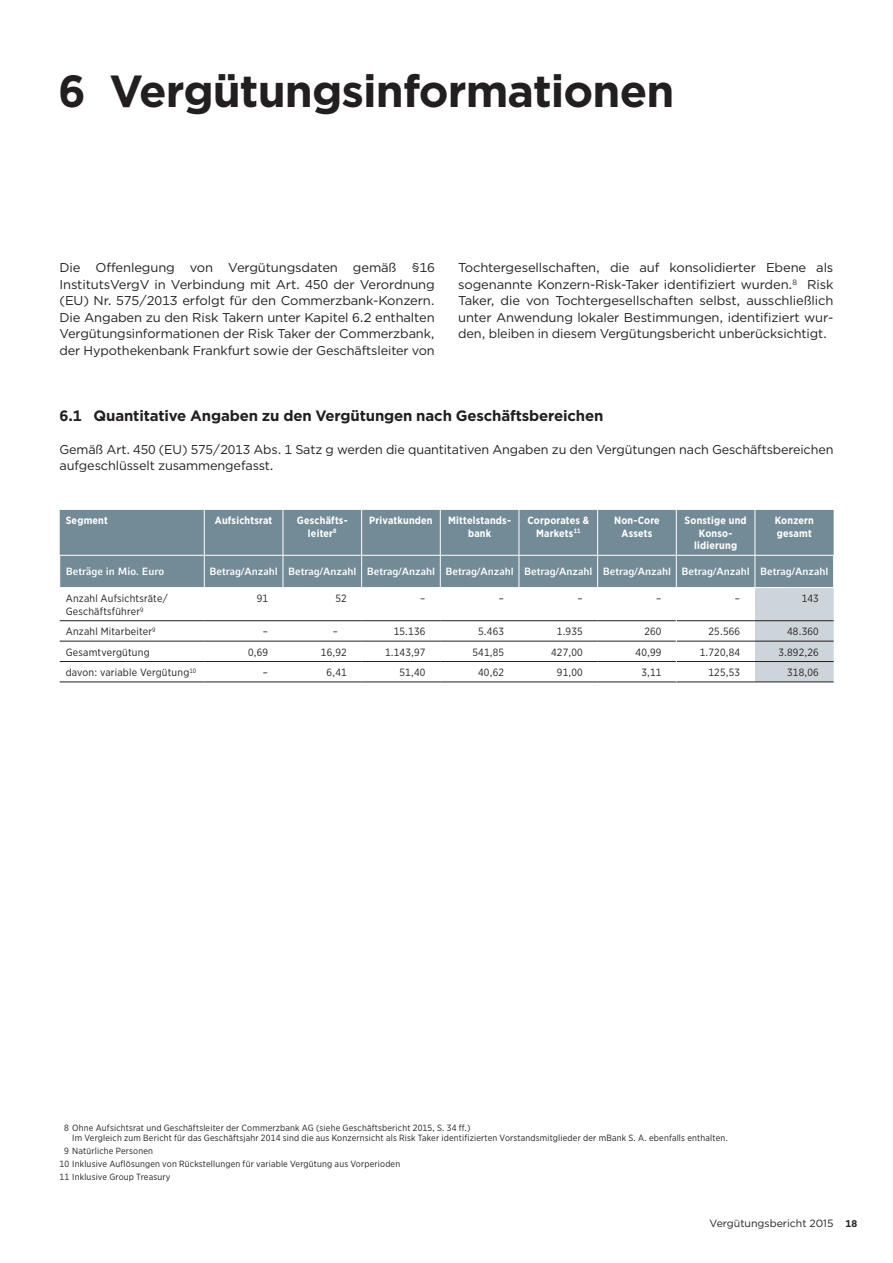
<style>
.page{position:relative;width:893px;height:1263px;background:#fff}
.page>*{position:absolute;margin:0;border:0;box-sizing:border-box;transform-origin:0 0}
.t1{font:700 45px "Gotham";letter-spacing:-.02em;color:#231f20}
.t2{font:700 15px "Gotham";letter-spacing:-.01em;color:#231f20}
.t3{font:12.75px/16.5px "Gotham";letter-spacing:-.01em;color:#231f20;text-align:justify}
.t4{font:10.5px/12.8px "Gotham Narrow";letter-spacing:.02em;color:#231f20}
.t5{font:700 10.5px/12.8px "Gotham Narrow";letter-spacing:.02em;color:#fff;text-align:center}
.t6{font:700 10.5px "Compatil Fact LT Pro";color:#fff}
.t7{font:10.5px "Gotham";color:#231f20}
.t8{font:9px/12.9px "Gotham Narrow";letter-spacing:.02em;color:#231f20}
.s1{font-weight:700;font-size:9.75px}
</style>
<div class="page">
<div style="left:60px;top:510px;width:774px;height:77px;background:#738b97"></div>
<hr style="left:361px;top:510px;width:1px;height:45px;background:#fff">
<hr style="left:440px;top:510px;width:1px;height:45px;background:#fff">
<hr style="left:519px;top:510px;width:1px;height:45px;background:#fff">
<hr style="left:597px;top:510px;width:1px;height:45px;background:#fff">
<hr style="left:204px;top:510px;width:1px;height:45px;background:#fff">
<hr style="left:283px;top:510px;width:1px;height:45px;background:#fff">
<hr style="left:204px;top:555px;width:1px;height:32px;background:#fff">
<hr style="left:283px;top:555px;width:1px;height:32px;background:#fff">
<hr style="left:361px;top:555px;width:1px;height:32px;background:#fff">
<hr style="left:440px;top:555px;width:1px;height:32px;background:#fff">
<hr style="left:519px;top:555px;width:1px;height:32px;background:#fff">
<hr style="left:597px;top:555px;width:1px;height:32px;background:#fff">
<hr style="left:676px;top:555px;width:1px;height:32px;background:#fff">
<hr style="left:755px;top:555px;width:1px;height:32px;background:#fff">
<hr style="left:833px;top:555px;width:1px;height:32px;background:#fff">
<hr style="left:60px;top:555px;width:144px;height:1px;background:#fff">
<hr style="left:204px;top:555px;width:79px;height:1px;background:#fff">
<hr style="left:283px;top:555px;width:79px;height:1px;background:#fff">
<hr style="left:362px;top:555px;width:78px;height:1px;background:#fff">
<hr style="left:440px;top:555px;width:79px;height:1px;background:#fff">
<hr style="left:519px;top:555px;width:79px;height:1px;background:#fff">
<hr style="left:598px;top:555px;width:78px;height:1px;background:#fff">
<hr style="left:676px;top:555px;width:79px;height:1px;background:#fff">
<hr style="left:755px;top:555px;width:79px;height:1px;background:#fff">
<hr style="left:60px;top:620px;width:144px;height:1px;background:#231f20">
<hr style="left:204px;top:620px;width:79px;height:1px;background:#231f20">
<hr style="left:283px;top:620px;width:79px;height:1px;background:#231f20">
<hr style="left:362px;top:620px;width:78px;height:1px;background:#231f20">
<hr style="left:440px;top:620px;width:79px;height:1px;background:#231f20">
<hr style="left:519px;top:620px;width:79px;height:1px;background:#231f20">
<hr style="left:598px;top:620px;width:78px;height:1px;background:#231f20">
<hr style="left:60px;top:641px;width:144px;height:1px;background:#231f20">
<hr style="left:204px;top:641px;width:79px;height:1px;background:#231f20">
<hr style="left:283px;top:641px;width:79px;height:1px;background:#231f20">
<hr style="left:362px;top:641px;width:78px;height:1px;background:#231f20">
<hr style="left:440px;top:641px;width:79px;height:1px;background:#231f20">
<hr style="left:519px;top:641px;width:79px;height:1px;background:#231f20">
<hr style="left:598px;top:641px;width:78px;height:1px;background:#231f20">
<hr style="left:60px;top:661px;width:144px;height:1px;background:#231f20">
<hr style="left:204px;top:661px;width:79px;height:1px;background:#231f20">
<hr style="left:283px;top:661px;width:79px;height:1px;background:#231f20">
<hr style="left:362px;top:661px;width:78px;height:1px;background:#231f20">
<hr style="left:440px;top:661px;width:79px;height:1px;background:#231f20">
<hr style="left:519px;top:661px;width:79px;height:1px;background:#231f20">
<hr style="left:598px;top:661px;width:78px;height:1px;background:#231f20">
<hr style="left:60px;top:682px;width:144px;height:1px;background:#231f20">
<hr style="left:204px;top:682px;width:79px;height:1px;background:#231f20">
<hr style="left:283px;top:682px;width:79px;height:1px;background:#231f20">
<hr style="left:362px;top:682px;width:78px;height:1px;background:#231f20">
<hr style="left:440px;top:682px;width:79px;height:1px;background:#231f20">
<hr style="left:519px;top:682px;width:79px;height:1px;background:#231f20">
<hr style="left:598px;top:682px;width:78px;height:1px;background:#231f20">
<hr style="left:676px;top:682px;width:79px;height:1px;background:#231f20">
<hr style="left:755px;top:682px;width:79px;height:1px;background:#231f20">
<hr style="left:755px;top:510px;width:1px;height:45px;background:#fff">
<hr style="left:676px;top:510px;width:1px;height:45px;background:#fff">
<svg style="left:676px;top:588px;width:158px;height:94px"></svg>
<h1 class="t1" style="left:58px;top:61px;width:617px">6 Vergütungsinformationen</h1>
<p class="t3" style="left:60px;top:259px;width:377px">Die Offenlegung von Vergütungsdaten gemäß §16<br>InstitutsVergV in Verbindung mit Art. 450 der Verordnung (EU) Nr. 575/2013 erfolgt für den Commerzbank-Konzern.<br>Die Angaben zu den Risk Takern unter Kapitel 6.2 enthalten Vergütungsinformationen der Risk Taker der Commerzbank, der Hypothekenbank Frankfurt sowie der Geschäftsleiter von</p>
<p class="t3" style="left:458px;top:259px;width:377px">Tochtergesellschaften, die auf konsolidierter Ebene als sogenannte Konzern-Risk-Taker identifiziert wurden.<sup>8</sup> Risk Taker, die von Tochtergesellschaften selbst, ausschließlich unter Anwendung lokaler Bestimmungen, identifiziert wur&shy;den, bleiben in diesem Vergütungsbericht unberücksichtigt.</p>
<p class="t2" style="left:60px;top:405px;width:545px">6.1 Quantitative Angaben zu den Vergütungen nach Geschäftsbereichen</p>
<p class="t3" style="left:60px;top:441px;width:775px">Gemäß Art. 450 (EU) 575/2013 Abs. 1 Satz g werden die quantitativen Angaben zu den Vergütungen nach Geschäftsbereichen aufgeschlüsselt zusammengefasst.</p>
<p class="t5" style="left:66px;top:514px;width:44px">Segment</p>
<p class="t5" style="left:215px;top:514px;width:59px">Aufsichtsrat</p>
<p class="t5" style="left:297px;top:514px;width:52px">Geschäfts&shy;leiter<sup>8</sup></p>
<p class="t5" style="left:369px;top:514px;width:65px">Privatkunden</p>
<p class="t5" style="left:448px;top:514px;width:64px">Mittelstands&shy;bank</p>
<p class="t5" style="left:527px;top:514px;width:63px">Corporates &amp;<br>Markets<sup>11</sup></p>
<p class="t5" style="left:614px;top:514px;width:47px">Non-Core<br>Assets</p>
<p class="t5" style="left:685px;top:514px;width:64px">Sonstige und<br>Konso&shy;lidierung</p>
<p class="t5" style="left:775px;top:514px;width:41px;text-align:left">Konzern gesamt</p>
<p class="t6" style="left:66px;top:565px;width:100px">Beträge in Mio. Euro</p>
<p class="t6" style="left:209px;top:565px;width:621px">Betrag/Anzahl Betrag/Anzahl Betrag/Anzahl Betrag/Anzahl Betrag/Anzahl Betrag/Anzahl Betrag/Anzahl Betrag/Anzahl</p>
<p class="t4" style="left:66px;top:592px;width:104px">Anzahl Aufsichtsräte/<br>Geschäftsführer<sup>9</sup></p>
<p class="t4" style="left:257px;top:592px;width:13px">91</p>
<p class="t4" style="left:335px;top:592px;width:13px">52</p>
<p class="t4" style="left:420px;top:592px;width:7px">–</p>
<p class="t4" style="left:499px;top:592px;width:7px">–</p>
<p class="t4" style="left:578px;top:592px;width:7px">–</p>
<p class="t4" style="left:656px;top:592px;width:7px">–</p>
<p class="t4" style="left:735px;top:592px;width:7px">–</p>
<p class="t4" style="left:802px;top:592px;width:19px">143</p>
<p class="t4" style="left:66px;top:625px;width:91px">Anzahl Mitarbeiter<sup>9</sup></p>
<p class="t4" style="left:263px;top:625px;width:7px">–</p>
<p class="t4" style="left:333px;top:625px;width:7px">–</p>
<p class="t4" style="left:394px;top:625px;width:33px">15.136</p>
<p class="t4" style="left:478px;top:625px;width:27px">5.463</p>
<p class="t4" style="left:557px;top:625px;width:27px">1.935</p>
<p class="t4" style="left:644px;top:625px;width:19px">260</p>
<p class="t4" style="left:708px;top:625px;width:33px">25.566</p>
<p class="t4" style="left:787px;top:625px;width:33px">48.360</p>
<p class="t4" style="left:66px;top:645px;width:85px">Gesamtvergütung</p>
<p class="t4" style="left:248px;top:645px;width:22px">0,69</p>
<p class="t4" style="left:321px;top:645px;width:27px">16,92</p>
<p class="t4" style="left:385px;top:645px;width:42px">1.143,97</p>
<p class="t4" style="left:472px;top:645px;width:33px">541,85</p>
<p class="t4" style="left:551px;top:645px;width:33px">427,00</p>
<p class="t4" style="left:636px;top:645px;width:27px">40,99</p>
<p class="t4" style="left:700px;top:645px;width:42px">1.720,84</p>
<p class="t4" style="left:778px;top:645px;width:42px">3.892,26</p>
<p class="t4" style="left:66px;top:666px;width:132px">davon: variable Vergütung<sup>10</sup></p>
<p class="t4" style="left:263px;top:666px;width:7px">–</p>
<p class="t4" style="left:327px;top:666px;width:22px">6,41</p>
<p class="t4" style="left:400px;top:666px;width:27px">51,40</p>
<p class="t4" style="left:478px;top:666px;width:27px">40,62</p>
<p class="t4" style="left:557px;top:666px;width:27px">91,00</p>
<p class="t4" style="left:641px;top:666px;width:22px">3,11</p>
<p class="t4" style="left:708px;top:666px;width:33px">125,53</p>
<p class="t4" style="left:787px;top:666px;width:33px">318,06</p>
<p class="t8" style="left:72px;top:1123px;width:657px;line-height:9.8px;text-indent:-8px">8 Ohne Aufsichtsrat und Geschäftsleiter der Commerzbank AG (siehe Geschäftsbericht 2015, S. 34 ff.)<br>Im Vergleich zum Bericht für das Geschäftsjahr 2014 sind die aus Konzernsicht als Risk Taker identifizierten Vorstandsmitglieder der mBank S. A. ebenfalls enthalten.</p>
<p class="t8" style="left:60px;top:1144px;width:342px;text-indent:5px">9 Natürliche Personen<br>10 Inklusive Auflösungen von Rückstellungen für variable Vergütung aus Vorperioden<br>11 Inklusive Group Treasury</p>
<p class="t7" style="left:710px;top:1217px;width:149px">Vergütungsbericht 2015 <span class="s1">18</span></p>
</div>
